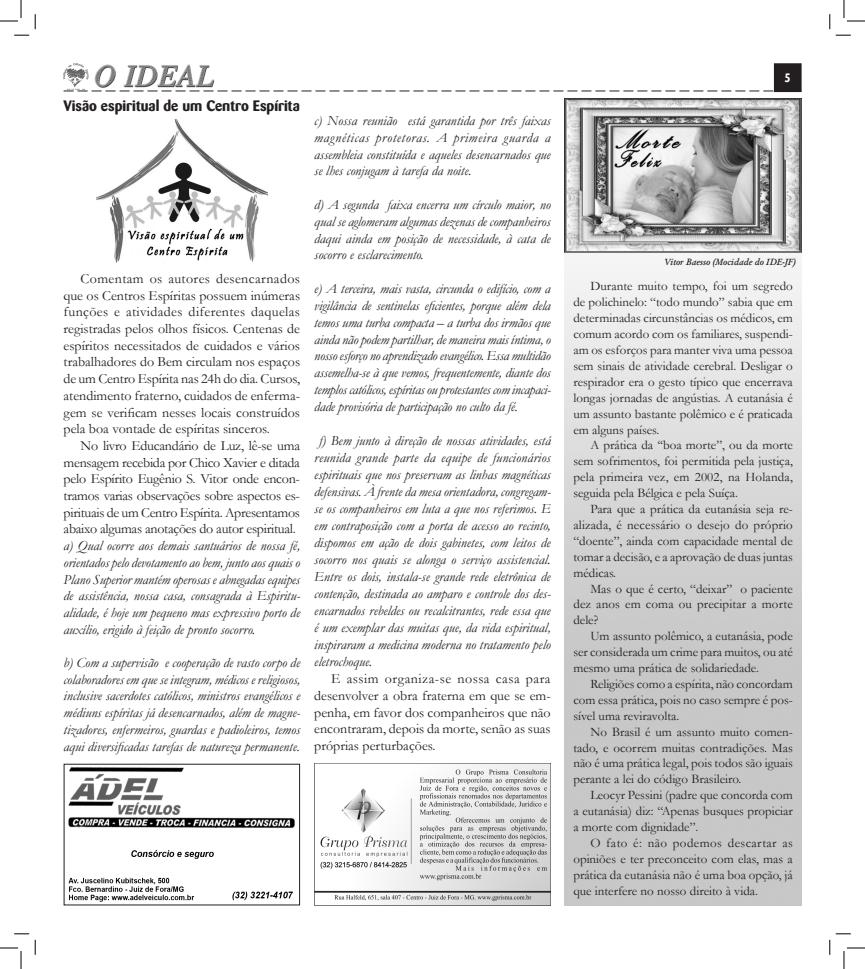
<style>
.page{position:relative;width:865px;height:969px;background:#fff}
.page>*{position:absolute;margin:0;border:0;box-sizing:border-box;transform-origin:0 0}
.t1{font:700 15px "Barmeno";color:#231f20}
.t2{font:italic 14px/17px "Garamond";color:#231f20;text-align:justify}
.t3{font:14px/16.7px "Garamond";color:#231f20;text-align:justify}
.t4{font:700 condensed 14px "Tw Cen";color:#fff}
.t5{font:13px/15.9px "Garamond";color:#231f20;text-align:justify}
.t6{font:italic 600 9px "Garamond";color:#231f20}
</style>
<div class="page">
<div style="left:774px;top:64px;width:26px;height:28px;background:#231f20"></div>
<div style="left:773px;top:64px;width:27px;height:28px;border:1px solid #231f20"></div>
<img style="left:64px;top:64px;width:24px;height:26px">
<svg style="left:64px;top:90px;width:736px;height:1px"></svg>
<img style="left:94px;top:64px;width:120px;height:24px">
<img style="left:564px;top:99px;width:237px;height:806px">
<img style="left:314px;top:763px;width:236px;height:142px">
<img style="left:68px;top:767px;width:227px;height:135px">
<img style="left:97px;top:119px;width:170px;height:144px">
<svg style="left:14px;top:35px;width:15px;height:1px"></svg>
<svg style="left:835px;top:35px;width:15px;height:1px"></svg>
<svg style="left:14px;top:933px;width:15px;height:2px"></svg>
<svg style="left:35px;top:14px;width:1px;height:15px"></svg>
<svg style="left:35px;top:940px;width:1px;height:15px"></svg>
<svg style="left:829px;top:14px;width:1px;height:15px"></svg>
<svg style="left:0;top:0;width:22px;height:22px"></svg>
<svg style="left:0;top:947px;width:22px;height:22px"></svg>
<svg style="left:843px;top:0;width:21px;height:22px"></svg>
<svg style="left:829px;top:933px;width:35px;height:36px"></svg>
<p class="t1" style="left:64px;top:97px;width:238px">Visão espiritual de um Centro Espírita</p>
<p class="t3" style="left:64px;top:270px;width:238px;text-indent:17px">Comentam os autores desencarnados que os Centros Espíritas possuem inúmeras funções e atividades diferentes daquelas registradas pelos olhos físicos. Centenas de espíritos necessitados de cuidados e vários trabalhadores do Bem circulam nos espaços de um Centro Espírita nas 24h do dia. Cursos, atendimento fraterno, cuidados de enferma&shy;gem se verificam nesses locais construídos pela boa vontade de espíritas sinceros.</p>
<p class="t3" style="left:64px;top:437px;width:238px;text-indent:17px">No livro Educandário de Luz, lê-se uma mensagem recebida por Chico Xavier e ditada pelo Espírito Eugênio S. Vitor onde encon&shy;tramos varias observações sobre aspectos es&shy;pirituais de um Centro Espírita. Apresentamos abaixo algumas anotações do autor espiritual.</p>
<p class="t2" style="left:64px;top:537px;width:238px;line-height:16.7px">a) Qual ocorre aos demais santuários de nossa fé, orientados pelo devotamento ao bem, junto aos quais o Plano Superior mantém operosas e abnegadas equipes de assistência, nossa casa, consagrada à Espiritu&shy;alidade, é hoje um pequeno mas expressivo porto de auxílio, erigido à feição de pronto socorro.</p>
<p class="t2" style="left:64px;top:654px;width:238px;line-height:16.7px">b) Com a supervisão e cooperação de vasto corpo de colaboradores em que se integram, médicos e religiosos, inclusive sacerdotes católicos, ministros evangélicos e médiuns espíritas já desencarnados, além de magne&shy;tizadores, enfermeiros, guardas e padioleiros, temos aqui diversificadas tarefas de natureza permanente.</p>
<p class="t2" style="left:314px;top:112px;width:238px">c) Nossa reunião está garantida por três faixas magnéticas protetoras. A primeira guarda a assembleia constituída e aqueles desencarnados que se lhes conjugam à tarefa da noite.</p>
<p class="t2" style="left:314px;top:196px;width:238px">d) A segunda faixa encerra um círculo maior, no qual se aglomeram algumas dezenas de companheiros daqui ainda em posição de necessidade, à cata de socorro e esclarecimento.</p>
<p class="t2" style="left:314px;top:280px;width:238px">e) A terceira, mais vasta, circunda o edifício, com a vigilância de sentinelas eficientes, porque além dela temos uma turba compacta – a turba dos irmãos que ainda não podem partilhar, de maneira mais íntima, o nosso esforço no aprendizado evangélico. Essa multidão assemelha-se à que vemos, frequentemente, diante dos templos católicos, espíritas ou protestantes com incapaci&shy;dade provisória de participação no culto da fé.</p>
<p class="t2" style="left:314px;top:432px;width:238px;text-indent:5px">f) Bem junto à direção de nossas atividades, está reunida grande parte da equipe de funcionários espirituais que nos preservam as linhas magnéticas defensivas. À frente da mesa orientadora, congregam&shy;se os companheiros em luta a que nos referimos. E em contraposição com a porta de acesso ao recinto, dispomos em ação de dois gabinetes, com leitos de socorro nos quais se alonga o serviço assistencial.<br>Entre os dois, instala-se grande rede eletrônica de contenção, destinada ao amparo e controle dos des&shy;encarnados rebeldes ou recalcitrantes, rede essa que é um exemplar das muitas que, da vida espiritual, inspiraram a medicina moderna no tratamento pelo eletrochoque.</p>
<p class="t3" style="left:314px;top:670px;width:238px;text-indent:17px">E assim organiza-se nossa casa para desenvolver a obra fraterna em que se em&shy;penha, em favor dos companheiros que não encontraram, depois da morte, senão as suas próprias perturbações.</p>
<p class="t4" style="left:784px;top:69px;width:8px">5</p>
<p class="t6" style="left:664px;top:256px;width:133px">Vitor Baesso (Mocidade do IDE-JF)</p>
<p class="t5" style="left:573px;top:278px;width:221px;text-indent:17px">Durante muito tempo, foi um segredo de polichinelo: “todo mundo” sabia que em determinadas circunstâncias os médicos, em comum acordo com os familiares, suspendi&shy;am os esforços para manter viva uma pessoa sem sinais de atividade cerebral. Desligar o respirador era o gesto típico que encerrava longas jornadas de angústias. A eutanásia é um assunto bastante polêmico e é praticada em alguns países.</p>
<p class="t5" style="left:573px;top:437px;width:221px;text-indent:17px">A prática da ‘‘boa morte”, ou da morte sem sofrimentos, foi permitida pela justiça, pela primeira vez, em 2002, na Holanda, seguida pela Bélgica e pela Suíça.</p>
<p class="t5" style="left:573px;top:501px;width:221px;text-indent:17px">Para que a prática da eutanásia seja re&shy;alizada, é necessário o desejo do próprio “doente”, ainda com capacidade mental de tomar a decisão, e a aprovação de duas juntas médicas.</p>
<p class="t5" style="left:573px;top:580px;width:221px;text-indent:17px">Mas o que é certo, “deixar” o paciente dez anos em coma ou precipitar a morte dele?</p>
<p class="t5" style="left:573px;top:628px;width:221px;text-indent:17px">Um assunto polêmico, a eutanásia, pode ser considerada um crime para muitos, ou até mesmo uma prática de solidariedade.</p>
<p class="t5" style="left:573px;top:676px;width:221px;text-indent:17px">Religiões como a espírita, não concordam com essa prática, pois no caso sempre é pos&shy;sível uma reviravolta.</p>
<p class="t5" style="left:573px;top:723px;width:221px;text-indent:17px">No Brasil é um assunto muito comen&shy;tado, e ocorrem muitas contradições. Mas não é uma prática legal, pois todos são iguais perante a lei do código Brasileiro.</p>
<p class="t5" style="left:573px;top:787px;width:221px;text-indent:17px">Leocyr Pessini (padre que concorda com a eutanásia) diz: “Apenas busques propiciar a morte com dignidade”.</p>
<p class="t5" style="left:573px;top:835px;width:221px;text-indent:17px">O fato é: não podemos descartar as opiniões e ter preconceito com elas, mas a prática da eutanásia não é uma boa opção, já que interfere no nosso direito à vida.</p>
</div>
